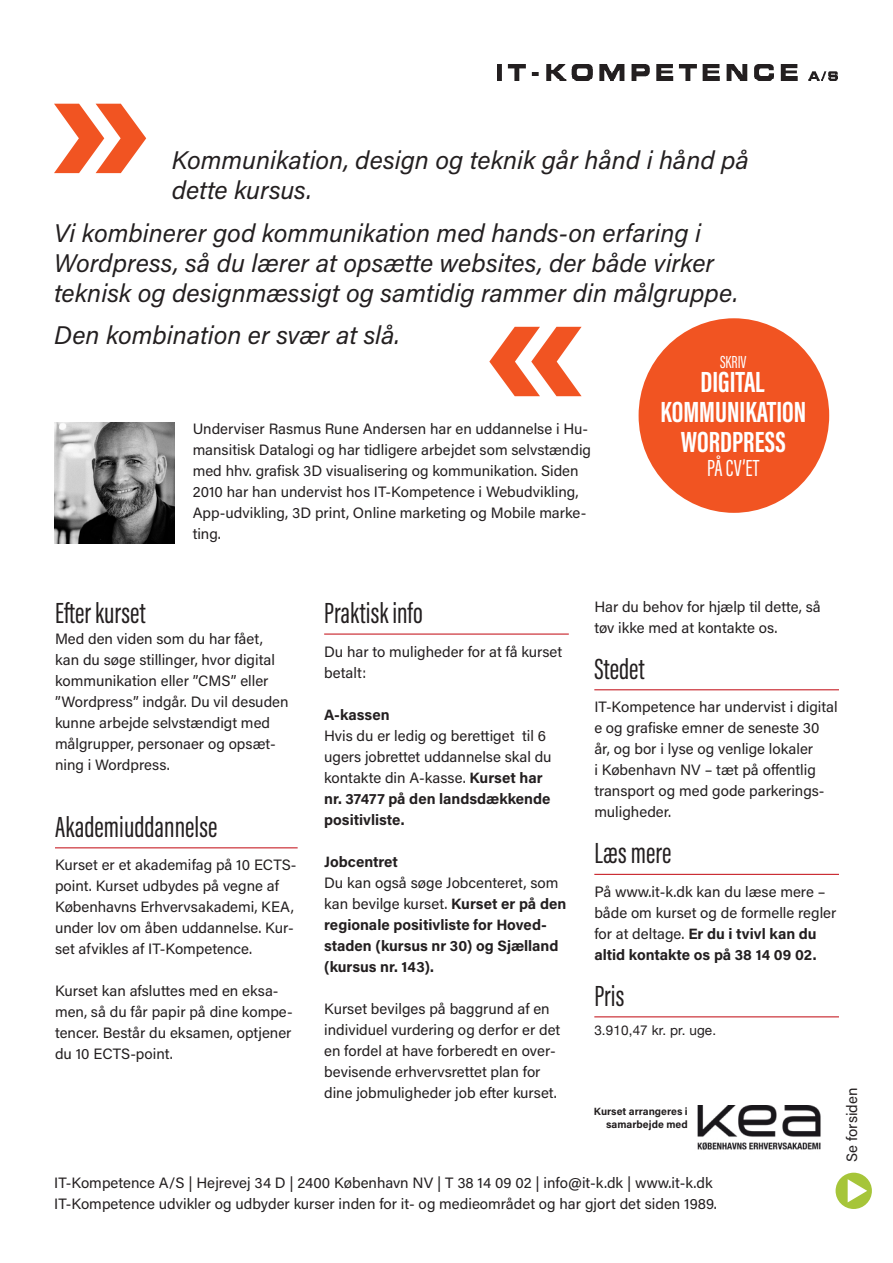
<style>
.page{position:relative;width:893px;height:1263px;background:#fff}
.page>*{position:absolute;margin:0;border:0;box-sizing:border-box;transform-origin:0 0}
.MR{font:30px "Acumin Pro Extra Cond";color:#231f20}
.TOP_lille{font:700 30px "Acumin Pro Extra Cond";color:#fff}
.ORD{font:30px "Acumin Pro Extra Cond";color:#231f20}
.MR-2{font:italic 25.5px/30px "Acumin Pro";color:#231f20}
.TOP_lille-2{font:24px "Acumin Pro Extra Cond";color:#fff}
.TOP_lille-3{font:18px "Acumin Pro Extra Cond";color:#fff}
.ORD-2{font:15px/21px "Acumin Pro";color:#231f20}
.ORD-3{font:700 15px/21px "Acumin Pro";color:#231f20}
.brødtekst_9_11{font:13.5px "Helvetica Neue";letter-spacing:.01em;color:#231f20}
.Pix2{font:700 10.5px/12.6px "Acumin Pro";color:#231f20;text-align:right}
.s1{font-weight:700}
.s2{font-weight:400}
</style>
<div class="page">
<div style="left:639px;top:318px;width:190px;height:195px;background:#f15422;border-radius:50%"></div>
<img style="left:497px;top:65px;width:340px;height:15px">
<div style="left:836px;top:1173px;width:36px;height:36px;background:#a6c539;border-radius:50%"></div>
<svg style="left:848px;top:1179px;width:19px;height:23px"></svg>
<img style="left:697px;top:1105px;width:124px;height:45px">
<svg style="left:489px;top:327px;width:93px;height:69px"></svg>
<svg style="left:54px;top:104px;width:92px;height:69px"></svg>
<hr style="left:55px;top:847px;width:243px;height:1px;background:#c4121a">
<hr style="left:594px;top:689px;width:245px;height:1px;background:#c4121a">
<hr style="left:594px;top:874px;width:245px;height:1px;background:#c4121a">
<hr style="left:594px;top:1016px;width:245px;height:1px;background:#c4121a">
<hr style="left:324px;top:633px;width:245px;height:2px;background:#c4121a">
<img style="left:54px;top:423px;width:120px;height:120px">
<p class="MR-2" style="left:172px;top:144px;width:579px">Kommunikation, design og teknik går hånd i hånd på dette kursus.</p>
<p class="MR-2" style="left:54px;top:217px;width:686px">Vi kombinerer god kommunikation med hands-on erfaring i<br>Wordpress, så du lærer at opsætte websites, der både virker teknisk og designmæssigt og samtidig rammer din målgruppe.</p>
<p class="MR-2" style="left:54px;top:319px;width:347px">Den kombination er svær at slå.</p>
<p class="ORD-2" style="left:193px;top:417px;width:400px">Underviser Rasmus Rune Andersen har en uddannelse i Hu&shy;mansitisk Datalogi og har tidligere arbejdet som selvstændig med hhv. grafisk 3D visualisering og kommunikation. Siden 2010 har han undervist hos IT-Kompetence i Webudvikling, App-udvikling, 3D print, Online marketing og Mobile marke&shy;ting.</p>
<p class="TOP_lille-3" style="left:720px;top:351px;width:28px">SKRIV</p>
<p class="TOP_lille" style="left:700px;top:364px;width:66px">DIGITAL</p>
<p class="TOP_lille" style="left:660px;top:394px;width:147px">KOMMUNIKATION</p>
<p class="TOP_lille" style="left:681px;top:424px;width:107px">WORDPRESS</p>
<p class="TOP_lille-2" style="left:707px;top:454px;width:54px">PÅ CV’ET</p>
<p class="ORD" style="left:55px;top:595px;width:92px">Efter kurset</p>
<p class="ORD-2" style="left:55px;top:627px;width:235px">Med den viden som du har fået, kan du søge stillinger, hvor digital kommunikation eller ”CMS” eller ”Wordpress” indgår. Du vil desuden kunne arbejde selvstændigt med målgrupper, personaer og opsæt&shy;ning i Wordpress.</p>
<p class="MR" style="left:55px;top:809px;width:164px">Akademiuddannelse</p>
<p class="ORD-2" style="left:55px;top:854px;width:243px">Kurset er et akademifag på 10 ECTS&shy;point. Kurset udbydes på vegne af Københavns Erhvervsakademi, KEA, under lov om åben uddannelse. Kur&shy;set afvikles af IT-Kompetence.</p>
<p class="ORD-2" style="left:55px;top:980px;width:239px">Kurset kan afsluttes med en eksa&shy;men, så du får papir på dine kompe&shy;tencer. Består du eksamen, optjener du 10 ECTS-point.</p>
<p class="MR" style="left:324px;top:595px;width:100px">Praktisk info</p>
<p class="ORD-2" style="left:324px;top:640px;width:240px">Du har to muligheder for at få kurset betalt:</p>
<p class="ORD-3" style="left:324px;top:703px;width:67px">A-kassen</p>
<p class="ORD-2" style="left:324px;top:724px;width:229px">Hvis du er ledig og berettiget til 6 ugers jobrettet uddannelse skal du kontakte din A-kasse. <span class="s1">Kurset har nr. 37477 på den landsdækkende positivliste.</span></p>
<p class="ORD-3" style="left:324px;top:850px;width:75px">Jobcentret</p>
<p class="ORD-3" style="left:324px;top:871px;width:244px"><span class="s2">Du kan også søge Jobcenteret, som kan bevilge kurset.</span> Kurset er på den regionale positivliste for Hoved&shy;staden (kursus nr 30) og Sjælland (kursus nr. 143).</p>
<p class="ORD-2" style="left:324px;top:997px;width:238px">Kurset bevilges på baggrund af en individuel vurdering og derfor er det en fordel at have forberedt en over&shy;bevisende erhvervsrettet plan for dine jobmuligheder job efter kurset.</p>
<p class="ORD-2" style="left:594px;top:595px;width:228px">Har du behov for hjælp til dette, så tøv ikke med at kontakte os.</p>
<p class="MR" style="left:594px;top:650px;width:52px">Stedet</p>
<p class="ORD-2" style="left:594px;top:696px;width:245px">IT-Kompetence har undervist i digital e og grafiske emner de seneste 30 år, og bor i lyse og venlige lokaler<br>i København NV – tæt på offentlig transport og med gode parkerings&shy;muligheder.</p>
<p class="MR" style="left:594px;top:835px;width:79px">Læs mere</p>
<p class="ORD-2" style="left:594px;top:880px;width:244px">På www.it-k.dk kan du læse mere – både om kurset og de formelle regler for at deltage. <span class="s1">Er du i tvivl kan du altid kontakte os på 38 14 09 02.</span></p>
<p class="MR" style="left:594px;top:978px;width:32px">Pris</p>
<p class="brødtekst_9_11" style="left:594px;top:1020px;width:123px">3.910,47 kr. pr. uge.</p>
<p class="Pix2" style="left:594px;top:1105px;width:95px">Kurset arrangeres i samarbejde med</p>
<p class="ORD-2" style="left:54px;top:1171px;width:660px">IT-Kompetence A/S | Hejrevej 34 D | 2400 København NV | T 38 14 09 02 | info@it-k.dk | www.it-k.dk</p>
<p class="ORD-2" style="left:54px;top:1192px;width:664px">IT-Kompetence udvikler og udbyder kurser inden for it- og medieområdet og har gjort det siden 1989.</p>
<p class="ORD-2" style="left:841px;top:1162px;width:76px;rotate:-90deg">Se forsiden</p>
</div>
